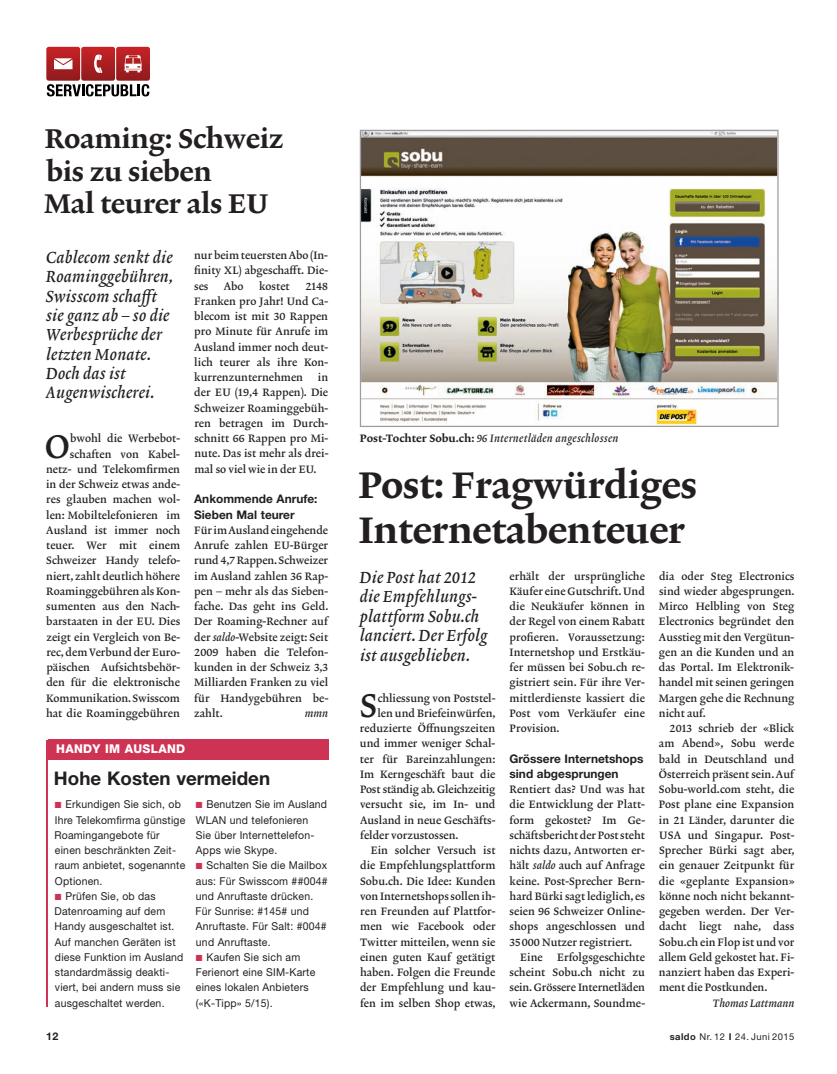
<style>
.page{position:relative;width:837px;height:1074px;background:#fff}
.page>*{position:absolute;margin:0;border:0;box-sizing:border-box;transform-origin:0 0}
.t1{font:700 37.5px/45px "Lexicon Konsum";letter-spacing:-.015em;color:#231f20}
.t2{font:33.38px "Lexicon Konsum";color:#231f20}
.t3{font:700 27.5px/32.5px "Lexicon Konsum";letter-spacing:-.015em;color:#231f20}
.t4{font:700 18.75px "Helvetica Neue LT Std";color:#231f20}
.t5{font:italic 16.25px/19.4px "Lexicon Konsum";letter-spacing:.015em;color:#231f20}
.t6{font:800 12.12px "Helvetica Neue LT Std";letter-spacing:.025em;color:#fff}
.t7{font:700 11.88px/15.2px "Helvetica Neue LT Std";color:#231f20}
.t8{font:10.88px/15.2px "Lexicon Konsum";letter-spacing:.005em;color:#231f20;text-align:justify}
.t9{font:10.88px/15.2px "Helvetica Neue LT Std";letter-spacing:.02em;color:#231f20;scale:.96 1}
.t10{font:italic 10.88px "Lexicon Konsum";letter-spacing:.025em;color:#231f20}
.t11{font:10.88px "Lexicon Konsum";letter-spacing:-.015em;color:#231f20}
.t12{font:italic 10.88px "Lexicon Konsum";color:#231f20}
.t13{font:700 10.62px "Helvetica Neue LT Std";color:#231f20}
.t14{font:9.38px "Helvetica Neue LT Std";letter-spacing:.05em;color:#231f20}
.s1{font-style:italic}
.s2{font-family:"Zipp Dummbazz";font-size:8.75px;color:#ce3353}
.s3{font-weight:700;font-style:normal}
.s4{font-weight:700}
</style>
<div class="page">
<svg style="left:46px;top:47px;width:104px;height:49px"></svg>
<div style="left:48px;top:740px;width:280px;height:13px;background:#ce3353"></div>
<div style="left:48px;top:752px;width:280px;height:8px;background:#ce3353"></div>
<hr style="left:46px;top:740px;width:2px;height:266px;background:#ce3353">
<img style="left:359px;top:130px;width:419px;height:297px">
<h3 class="t3" style="left:44px;top:124px;width:241px">Roaming: Schweiz bis zu sieben<br>Mal teurer als EU</h3>
<h3 class="t5" style="left:46px;top:248px;width:128px">Cablecom senkt die<br>Roaminggebühren,<br>Swisscom schafft sie ganz ab – so die<br>Werbesprüche der letzten Monate.<br>Doch das ist<br>Augenwischerei.</h3>
<p class="t8" style="left:194px;top:249px;width:135px">nur beim teuerstenAbo (In&shy;finity XL) abgeschafft. Die&shy;ses</p>
<p class="t8" style="left:224px;top:279px;width:21px">Abo</p>
<p class="t8" style="left:259px;top:279px;width:32px">kostet</p>
<p class="t8" style="left:194px;top:279px;width:135px;text-indent:111px">2148<br>Franken pro Jahr! Und Ca&shy;blecom ist mit 30 Rappen pro Minute für Anrufe im Ausland immer noch deut&shy;lich teurer als ihre Kon&shy;kurrenzunternehmen</p>
<p class="t8" style="left:194px;top:370px;width:135px;text-indent:123px">in der EU (19,4 Rappen). Die Schweizer Roaminggebüh&shy;ren betragen im Durch&shy;schnitt 66 Rappen pro Mi&shy;nute. Das ist mehr als drei&shy;mal so viel wie in der EU.</p>
<p class="t7" style="left:194px;top:492px;width:125px">Ankommende Anrufe:<br>Sieben Mal teurer</p>
<p class="t8" style="left:194px;top:523px;width:136px">Für imAuslandeingehende Anrufe zahlen EU-Bürger rund4,7Rappen.Schweizer im Ausland zahlen 36 Rap&shy;pen – mehr als das Sieben&shy;fache. Das geht ins Geld.<br>Der Roaming-Rechner auf der <span class="s1">saldo</span>-Website zeigt: Seit 2009 haben die Telefon&shy;kunden in der Schweiz 3,3<br>Milliarden Franken zu viel für Handygebühren be&shy;zahlt.</p>
<p class="t8" style="left:46px;top:432px;width:136px;text-align:right">bwohl die Werbebot&shy;schaften von Kabel&shy;netz- und Telekomfirmen in der Schweiz etwas ande&shy;res glauben machen wol&shy;len: Mobiltelefonieren im<br>Ausland ist immer noch teuer. Wer mit einem<br>Schweizer Handy telefo&shy;niert, zahlt deutlich höhere<br>Roaminggebühren als Kon&shy;sumenten aus den Nach&shy;barstaaten in der EU. Dies zeigt ein Vergleich von Be&shy;rec, dem Verbund der Euro&shy;päischen Aufsichtsbehör&shy;den für die elektronische<br>Kommunikation.Swisscom hat die Roaminggebühren</p>
<h2 class="t2" style="left:45px;top:433px;width:27px">O</h2>
<p class="t10" style="left:304px;top:709px;width:25px">mmn</p>
<p class="t6" style="left:56px;top:744px;width:130px">HANDY IM AUSLAND</p>
<h3 class="t4" style="left:54px;top:771px;width:217px">Hohe Kosten vermeiden</h3>
<p class="t9" style="left:54px;top:798px;width:138px"><span class="s2">N</span> Erkundigen Sie sich, ob<br>Ihre Telekomfirma günstige<br>Roamingangebote für einen beschränkten Zeit&shy;raum anbietet, sogenannte<br>Optionen.<br><span class="s2">N</span> Prüfen Sie, ob das<br>Datenroaming auf dem<br>Handy ausgeschaltet ist.<br>Auf manchen Geräten ist diese Funktion im Ausland standardmässig deakti&shy;viert, bei andern muss sie ausgeschaltet werden.</p>
<p class="t9" style="left:195px;top:798px;width:139px"><span class="s2">N</span> Benutzen Sie im Ausland<br>WLAN und telefonieren<br>Sie über Internettelefon-<br>Apps wie Skype.<br><span class="s2">N</span> Schalten Sie die Mailbox aus: Für Swisscom ##004# und Anruftaste drücken.<br>Für Sunrise: #145# und<br>Anruftaste. Für Salt: #004# und Anruftaste.<br><span class="s2">N</span> Kaufen Sie sich am<br>Ferienort eine SIM-Karte eines lokalen Anbieters («K-Tipp» 5/15).</p>
<p class="t10" style="left:360px;top:434px;width:260px"><span class="s3">Post-Tochter Sobu.ch:</span> 96 Internetläden angeschlossen</p>
<h1 class="t1" style="left:358px;top:465px;width:340px">Post: Fragwürdiges<br>Internetabenteuer</h1>
<h3 class="t5" style="left:360px;top:569px;width:129px">Die Post hat 2012 die Empfehlungs&shy;plattform Sobu.ch lanciert. Der Erfolg ist ausgeblieben.</h3>
<h2 class="t2" style="left:360px;top:693px;width:19px">S</h2>
<p class="t8" style="left:377px;top:691px;width:119px">chliessung von Poststel-</p>
<p class="t8" style="left:377px;top:706px;width:119px">len und Briefeinwürfen,</p>
<p class="t8" style="left:360px;top:721px;width:137px">reduzierte Öffnungszeiten</p>
<p class="t8" style="left:360px;top:737px;width:137px">und immer weniger Schal-</p>
<p class="t8" style="left:360px;top:752px;width:137px">ter für Bareinzahlungen:</p>
<p class="t8" style="left:360px;top:767px;width:137px">Im Kerngeschäft baut die</p>
<p class="t11" style="left:360px;top:785px;width:137px">Post ständig ab. Gleichzeitig</p>
<p class="t8" style="left:360px;top:798px;width:137px">versucht sie, im In- und</p>
<p class="t8" style="left:360px;top:813px;width:137px">Ausland in neue Geschäfts-</p>
<p class="t8" style="left:360px;top:828px;width:100px">felder vorzustossen.</p>
<p class="t8" style="left:370px;top:843px;width:126px">Ein solcher Versuch ist</p>
<p class="t8" style="left:360px;top:858px;width:137px">die Empfehlungsplattform</p>
<p class="t8" style="left:360px;top:874px;width:137px">Sobu.ch. Die Idee: Kunden</p>
<p class="t8" style="left:360px;top:889px;width:137px">vonInternetshops sollenih-</p>
<p class="t8" style="left:360px;top:904px;width:137px">ren Freunden auf Plattfor-</p>
<p class="t8" style="left:360px;top:919px;width:137px">men wie Facebook oder</p>
<p class="t8" style="left:360px;top:935px;width:137px">Twitter mitteilen, wenn sie</p>
<p class="t8" style="left:360px;top:950px;width:137px">einen guten Kauf getätigt</p>
<p class="t8" style="left:360px;top:965px;width:137px">haben. Folgen die Freunde</p>
<p class="t8" style="left:360px;top:981px;width:137px">der Empfehlung und kau-</p>
<p class="t8" style="left:360px;top:996px;width:137px">fen im selben Shop etwas,</p>
<p class="t8" style="left:509px;top:569px;width:137px">erhält der ursprüngliche Käufer eine Gutschrift.Und die Neukäufer können in der Regel von einem Rabatt profieren. Voraussetzung:<br>Internetshop und Erstkäu&shy;fer müssen bei Sobu.ch re&shy;gistriert sein. Für ihre Ver&shy;mittlerdienste kassiert die Post vom Verkäufer eine Provision.</p>
<p class="t7" style="left:509px;top:752px;width:135px">Grössere Internetshops sind abgesprungen</p>
<p class="t8" style="left:509px;top:782px;width:137px">Rentiert das? Und was hat</p>
<p class="t8" style="left:509px;top:798px;width:137px">die Entwicklung der Platt-</p>
<p class="t8" style="left:509px;top:813px;width:137px">form gekostet? Im Ge-</p>
<p class="t8" style="left:509px;top:828px;width:137px">schäftsberichtderPost steht</p>
<p class="t8" style="left:509px;top:843px;width:137px">nichts dazu, Antworten er-</p>
<p class="t8" style="left:509px;top:859px;width:137px">hält <span class="s1">saldo</span> auch auf Anfrage</p>
<p class="t8" style="left:509px;top:874px;width:137px">keine. Post-Sprecher Bern-</p>
<p class="t8" style="left:509px;top:889px;width:137px">hard Bürki sagt lediglich, es</p>
<p class="t8" style="left:509px;top:904px;width:137px">seien 96 Schweizer Online-</p>
<p class="t8" style="left:509px;top:919px;width:137px">shops angeschlossen und</p>
<p class="t8" style="left:509px;top:935px;width:124px">35000 Nutzer registriert.</p>
<p class="t8" style="left:520px;top:950px;width:24px">Eine</p>
<p class="t8" style="left:509px;top:950px;width:137px;text-indent:47px">Erfolgsgeschichte scheint Sobu.ch nicht zu sein. Grössere Internetläden wie Ackermann, Soundme-</p>
<p class="t8" style="left:658px;top:569px;width:137px">dia oder Steg Electronics sind wieder abgesprungen.<br>Mirco Helbling von Steg Electronics begründet den Ausstieg mit den Vergütun&shy;gen an die Kunden und an das Portal. Im Elektronik&shy;handel mit seinen geringen Margen gehe die Rechnung nicht auf.</p>
<p class="t8" style="left:658px;top:721px;width:137px;text-indent:11px">2013 schrieb der «Blick am Abend», Sobu werde bald in Deutschland und Österreich präsent sein.Auf Sobu-world.com steht, die Post plane eine Expansion in 21 Länder, darunter die USA und Singapur. Post-Sprecher Bürki sagt aber, ein genauer Zeitpunkt für die «geplante Expansion» könne noch nicht bekannt&shy;gegeben werden. Der Ver&shy;dacht liegt nahe, dass Sobu.ch ein Flop ist und vor allem Geld gekostet hat. Fi&shy;nanziert haben das Experi&shy;ment die Postkunden.</p>
<p class="t12" style="left:712px;top:999px;width:83px">Thomas Lattmann</p>
<p class="t13" style="left:46px;top:1033px;width:14px">12</p>
<p class="t14" style="left:669px;top:1033px;width:126px"><span class="s4">saldo</span> Nr. 12 <span class="s4">I</span> 24. Juni 2015</p>
</div>
